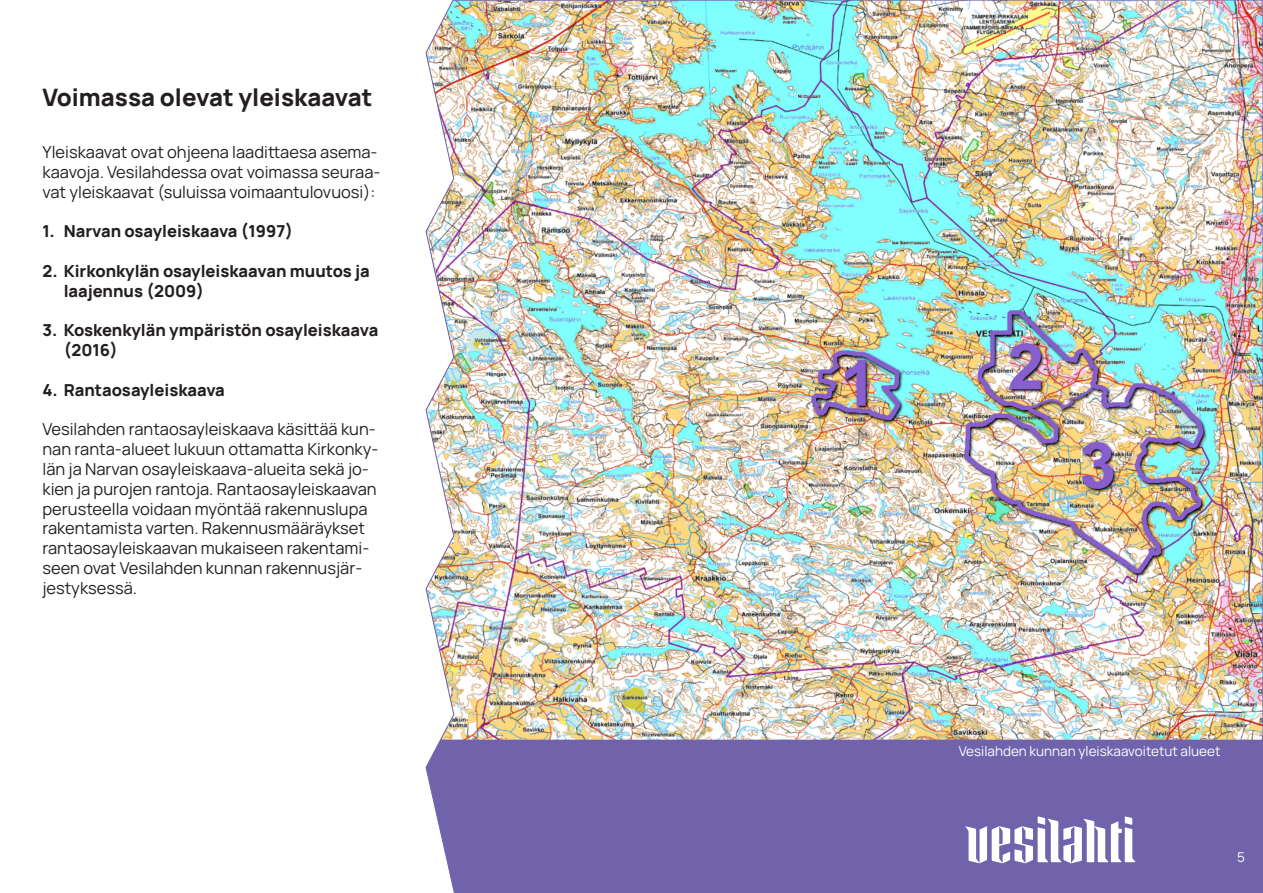
<style>
.page{position:relative;width:1263px;height:893px;background:#fff}
.page>*{position:absolute;margin:0;border:0;box-sizing:border-box;transform-origin:0 0}
.t1{font:800 24px "Manrope";color:#231f20}
.t2{font:16.5px/19.8px "Manrope";color:#231f20}
.t3{font:800 16.5px/19.8px "Manrope";color:#231f20}
.t4{font:13.5px "Manrope";color:#fff}
</style>
<div class="page">
<img style="left:426px;top:0;width:837px;height:893px">
<svg style="left:965px;top:816px;width:170px;height:47px"></svg>
<h1 class="t1" style="left:43px;top:81px;width:331px">Voimassa olevat yleiskaavat</h1>
<p class="t2" style="left:43px;top:142px;width:339px">Yleiskaavat ovat ohjeena laadittaesa asema&shy;kaavoja. Vesilahdessa ovat voimassa seuraa&shy;vat yleiskaavat (suluissa voimaantulovuosi):</p>
<p class="t3" style="left:43px;top:221px;width:252px">1. Narvan osayleiskaava (1997)</p>
<p class="t3" style="left:64px;top:260px;width:307px;text-indent:-21px">2. Kirkonkylän osayleiskaavan muutos ja laajennus (2009)</p>
<p class="t3" style="left:64px;top:320px;width:316px;text-indent:-21px">3. Koskenkylän ympäristön osayleiskaava (2016)</p>
<p class="t3" style="left:43px;top:379px;width:184px">4. Rantaosayleiskaava</p>
<p class="t2" style="left:43px;top:419px;width:337px">Vesilahden rantaosayleiskaava käsittää kun&shy;nan ranta-alueet lukuun ottamatta Kirkonky&shy;län ja Narvan osayleiskaava-alueita sekä jo&shy;kien ja purojen rantoja. Rantaosayleiskaavan perusteella voidaan myöntää rakennuslupa rakentamista varten. Rakennusmääräykset rantaosayleiskaavan mukaiseen rakentami&shy;seen ovat Vesilahden kunnan rakennusjär&shy;jestyksessä.</p>
<p class="t4" style="left:959px;top:741px;width:263px">Vesilahden kunnan yleiskaavoitetut alueet</p>
<p class="t4" style="left:1237px;top:848px;width:9px">5</p>
</div>
